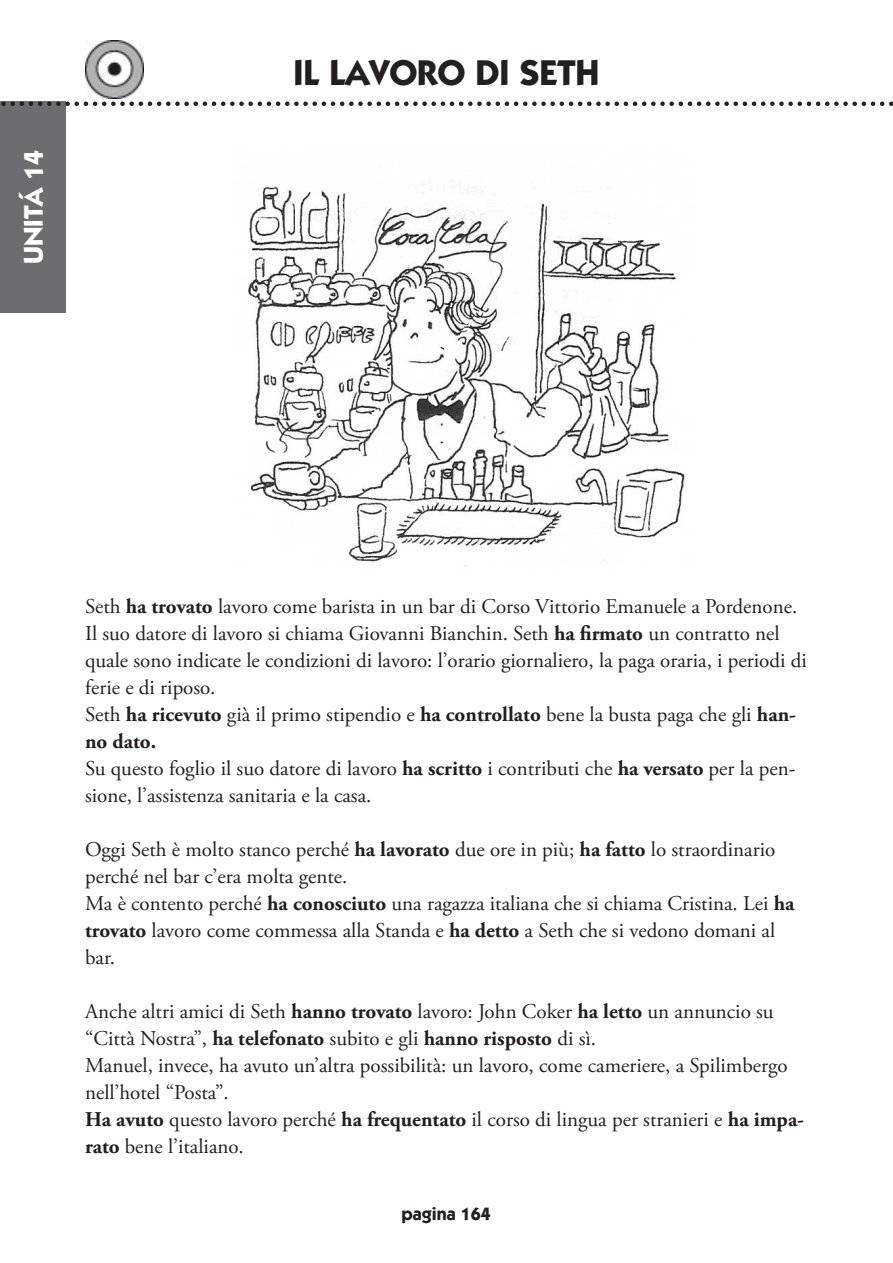
<style>
.page{position:relative;width:893px;height:1263px;background:#fff}
.page>*{position:absolute;margin:0;border:0;box-sizing:border-box;transform-origin:0 0}
.t1{font:700 36px "Itc Kabel";color:#231f20}
.t2{font:700 27px "Itc Kabel";color:#fff}
.t3{font:21px/27px "Adobe Garamond Pro";color:#231f20}
.t4{font:700 18px "Itc Kabel";color:#231f20}
.s1{font-weight:700}
</style>
<div class="page">
<div style="left:0;top:101px;width:65px;height:212px;background:#6c6d70"></div>
<svg style="left:1px;top:101px;width:892px;height:5px"></svg>
<img style="left:248px;top:185px;width:439px;height:382px">
<img style="left:85px;top:40px;width:59px;height:59px">
<p class="t2" style="left:17px;top:264px;width:116px;rotate:-90deg">UNITÁ 14</p>
<h1 class="t1" style="left:293px;top:51px;width:308px">IL LAVORO DI SETH</h1>
<p class="t3" style="left:85px;top:594px;width:723px">Seth <span class="s1">ha trovato</span> lavoro come barista in un bar di Corso Vittorio Emanuele a Pordenone.<br>Il suo datore di lavoro si chiama Giovanni Bianchin. Seth <span class="s1">ha firmato</span> un contratto nel quale sono indicate le condizioni di lavoro: l’orario giornaliero, la paga oraria, i periodi di ferie e di riposo.<br>Seth <span class="s1">ha ricevuto</span> già il primo stipendio e <span class="s1">ha controllato</span> bene la busta paga che gli <span class="s1">han&shy;no dato.<br></span>Su questo foglio il suo datore di lavoro <span class="s1">ha scritto</span> i contributi che <span class="s1">ha versato</span> per la pen&shy;sione, l’assistenza sanitaria e la casa.</p>
<p class="t3" style="left:85px;top:837px;width:711px">Oggi Seth è molto stanco perché <span class="s1">ha lavorato</span> due ore in più; <span class="s1">ha fatto</span> lo straordinario perché nel bar c’era molta gente.<br>Ma è contento perché <span class="s1">ha conosciuto</span> una ragazza italiana che si chiama Cristina. Lei <span class="s1">ha trovato</span> lavoro come commessa alla Standa e <span class="s1">ha detto</span> a Seth che si vedono domani al bar.</p>
<p class="t3" style="left:85px;top:999px;width:721px">Anche altri amici di Seth <span class="s1">hanno trovato</span> lavoro: John Coker <span class="s1">ha letto</span> un annuncio su “Città Nostra”, <span class="s1">ha telefonato</span> subito e gli <span class="s1">hanno risposto</span> di sì.<br>Manuel, invece, ha avuto un’altra possibilità: un lavoro, come cameriere, a Spilimbergo nell’hotel “Posta”.<br><span class="s1">Ha avuto</span> questo lavoro perché <span class="s1">ha frequentato</span> il corso di lingua per stranieri e <span class="s1">ha impa&shy;rato</span> bene l’italiano.</p>
<p class="t4" style="left:402px;top:1203px;width:91px">pagina 164</p>
</div>
